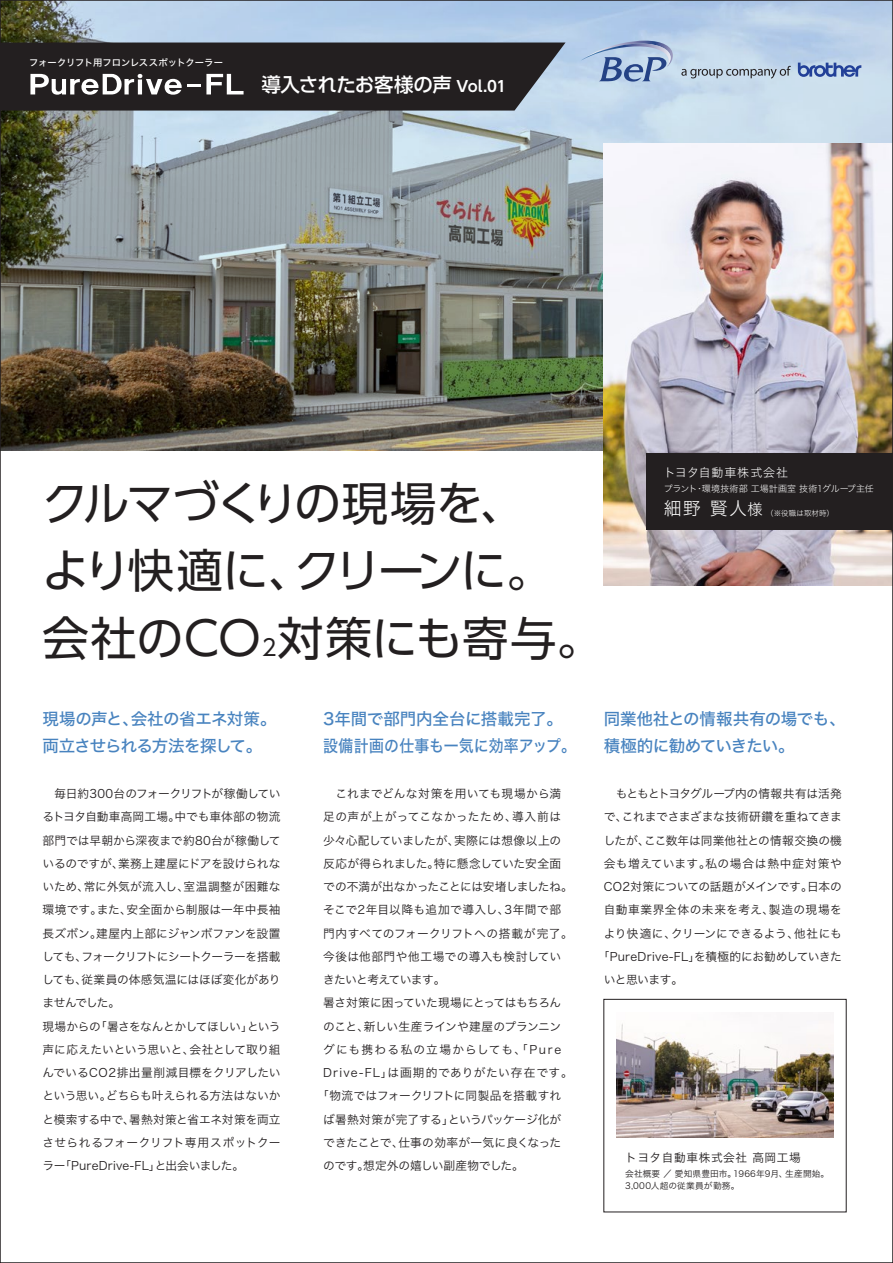
<style>
.page{position:relative;width:893px;height:1263px;background:#fff}
.page>*{position:absolute;margin:0;border:0;box-sizing:border-box;transform-origin:0 0}
.t1{font:46.5px/67.5px "UD Shin Go Pro";letter-spacing:-.015em;color:#231f20}
.t2{font:500 19.5px "UD Shin Go Pro";letter-spacing:-.03em;color:#fff}
.t3{font:16.5px/27px "Hiragino Sans W5";letter-spacing:.005em;color:#4883bf}
.t4{font:16.5px/27px "Hiragino Sans W5";letter-spacing:-.045em;color:#4883bf}
.t5{font:16.5px/27px "Hiragino Sans W5";letter-spacing:-.02em;color:#4883bf}
.t6{font:12px "Hiragino Sans W2";letter-spacing:.07em;color:#fff}
.t7{font:11.7px/23.2px "Hiragino Sans W3";letter-spacing:.005em;color:#231f20}
.t8{font:11.7px "Hiragino Sans W3";letter-spacing:-.015em;color:#231f20}
.t9{font:11.7px "Hiragino Sans W3";letter-spacing:-.025em;color:#231f20}
.t10{font:11.7px "Hiragino Sans W3";letter-spacing:.03em;color:#231f20}
.t11{font:11.7px "Hiragino Sans W3";letter-spacing:.04em;color:#231f20}
.t12{font:11.7px "Hiragino Sans W3";letter-spacing:.05em;color:#231f20}
.t13{font:11.7px "Hiragino Sans W3";letter-spacing:.08em;color:#231f20}
.t14{font:11.7px "Hiragino Sans W3";letter-spacing:.105em;color:#231f20}
.t15{font:11.7px "Hiragino Sans W3";letter-spacing:-.02em;color:#231f20}
.t16{font:11.7px "Hiragino Sans W3";letter-spacing:.045em;color:#231f20}
.t17{font:11.7px "Hiragino Sans W3";letter-spacing:-.055em;color:#231f20}
.t18{font:9.3px "Hiragino Sans W5";letter-spacing:-.005em;color:#fff}
.t19{font:9px "Hiragino Sans W2";letter-spacing:.005em;color:#fff}
.t20{font:8.7px/12px "Hiragino Sans W3";letter-spacing:.02em;color:#231f20}
.t21{font:7.5px "Hiragino Sans W2";letter-spacing:.01em;color:#fff}
.s1{font-family:"UD Shin Go Pro De";font-weight:700;font-size:15px}
.s2{font-size:22.5px}
.s3{font-size:18px}
.s4{font-size:15.45px}
</style>
<div class="page">
<img style="left:3px;top:3px;width:887px;height:448px">
<img style="left:604px;top:143px;width:286px;height:442px">
<svg style="left:681px;top:66px;width:110px;height:13px"></svg>
<svg style="left:798px;top:63px;width:63px;height:14px"></svg>
<svg style="left:581px;top:40px;width:92px;height:42px;background:#9db4d4"></svg>
<svg style="left:0;top:43px;width:566px;height:68px;background:#343234"></svg>
<img style="left:617px;top:1023px;width:216px;height:115px">
<div style="left:646px;top:454px;width:247px;height:76px;background:#231f20"></div>
<p class="t18" style="left:29px;top:54px;width:196px">フォークリフト用フロンレススポットクーラー</p>
<h2 class="t2" style="left:261px;top:69px;width:246px">導入されたお客様の声 <span class="s1">Vol.01</span></h2>
<h1 class="t1" style="left:42px;top:468px;width:562px">クルマづくりの現場を、<br>より快適に、クリーンに。会社のCO<span class="s2">2</span>対策にも寄与。</h1>
<h3 class="t4" style="left:43px;top:704px;width:236px">現場の声と、会社の省エネ対策。両立させられる方法を探して。</h3>
<p class="t7" style="left:43px;top:781px;width:240px">　毎日約300台のフォークリフトが稼働しているトヨタ自動車高岡工場。中でも車体部の物流部門では早朝から深夜まで約80台が稼働しているのですが、業務上建屋にドアを設けられないため、常に外気が流入し、室温調整が困難な環境です。また、安全面から制服は一年中長袖長ズボン。建屋内上部にジャンボファンを設置しても、フォークリフトにシートクーラーを搭載しても、従業員の体感気温にはほぼ変化がありませんでした。<br>現場からの「暑さをなんとかしてほしい」という声に応えたいという思いと、会社として取り組んでいるCO2排出量削減目標をクリアしたいという思い。どちらも叶えられる方法はないかと模索する中で、暑熱対策と省エネ対策を両立させられるフォークリフト専用スポットクーラー「PureDrive-FL」と出会いました。</p>
<h3 class="t3" style="left:323px;top:704px;width:254px">3年間で部門内全台に搭載完了。設備計画の仕事も一気に効率アップ。</h3>
<p class="t7" style="left:323px;top:781px;width:240px">　これまでどんな対策を用いても現場から満</p>
<p class="t16" style="left:323px;top:807px;width:240px">足の声が上がってこなかったため、導入前は</p>
<p class="t7" style="left:323px;top:828px;width:240px">少々心配していましたが、実際には想像以上の</p>
<p class="t7" style="left:323px;top:851px;width:240px">反応が得られました。特に懸念していた安全面</p>
<p class="t9" style="left:323px;top:876px;width:251px">での不満が出なかったことには安堵しましたね。</p>
<p class="t10" style="left:323px;top:900px;width:240px">そこで2年目以降も追加で導入し、3年間で部</p>
<p class="t11" style="left:323px;top:923px;width:251px">門内すべてのフォークリフトへの搭載が完了。</p>
<p class="t10" style="left:323px;top:946px;width:240px">今後は他部門や他工場での導入も検討してい</p>
<p class="t17" style="left:323px;top:969px;width:124px">きたいと考えています。</p>
<p class="t9" style="left:323px;top:993px;width:240px">暑さ対策に困っていた現場にとってはもちろん</p>
<p class="t8" style="left:323px;top:1016px;width:240px">のこと、新しい生産ラインや建屋のプランニン</p>
<p class="t14" style="left:323px;top:1039px;width:240px">グにも携わる私の立場からしても、「Pure</p>
<p class="t13" style="left:323px;top:1062px;width:251px">Drive-FL」は画期的でありがたい存在です。</p>
<p class="t7" style="left:317px;top:1083px;width:245px">「物流ではフォークリフトに同製品を搭載すれ</p>
<p class="t8" style="left:323px;top:1109px;width:240px">ば暑熱対策が完了する」というパッケージ化が</p>
<p class="t7" style="left:323px;top:1130px;width:240px">できたことで、仕事の効率が一気に良くなった</p>
<p class="t7" style="left:323px;top:1153px;width:202px">のです。想定外の嬉しい副産物でした。</p>
<p class="t6" style="left:664px;top:462px;width:126px">トヨタ自動車株式会社</p>
<p class="t19" style="left:664px;top:481px;width:212px">プラント・環境技術部 工場計画室 技術1グループ主任</p>
<p class="t21" style="left:664px;top:506px;width:172px"><span class="s3">細野 賢人</span><span class="s4">様</span>（※役職は取材時）</p>
<h3 class="t5" style="left:604px;top:704px;width:244px">同業他社との情報共有の場でも、積極的に勧めていきたい。</h3>
<p class="t15" style="left:604px;top:783px;width:240px">　もともとトヨタグループ内の情報共有は活発</p>
<p class="t8" style="left:604px;top:807px;width:240px">で、これまでさまざまな技術研鑽を重ねてきま</p>
<p class="t7" style="left:604px;top:828px;width:240px">したが、ここ数年は同業他社との情報交換の機</p>
<p class="t12" style="left:604px;top:853px;width:240px">会も増えています。私の場合は熱中症対策や</p>
<p class="t8" style="left:604px;top:876px;width:240px">CO2対策についての話題がメインです。日本の</p>
<p class="t11" style="left:604px;top:900px;width:240px">自動車業界全体の未来を考え、製造の現場を</p>
<p class="t7" style="left:604px;top:921px;width:240px">より快適に、クリーンにできるよう、他社にも</p>
<p class="t7" style="left:598px;top:944px;width:245px">「PureDrive-FL」を積極的にお勧めしていきた</p>
<p class="t7" style="left:604px;top:967px;width:81px">いと思います。</p>
<p class="t12" style="left:625px;top:1147px;width:177px">トヨタ自動車株式会社 高岡工場</p>
<p class="t20" style="left:625px;top:1167px;width:206px">会社概要 ／ 愛知県豊田市。1966年9月、生産開始。<br>3,000人超の従業員が勤務。</p>
</div>
